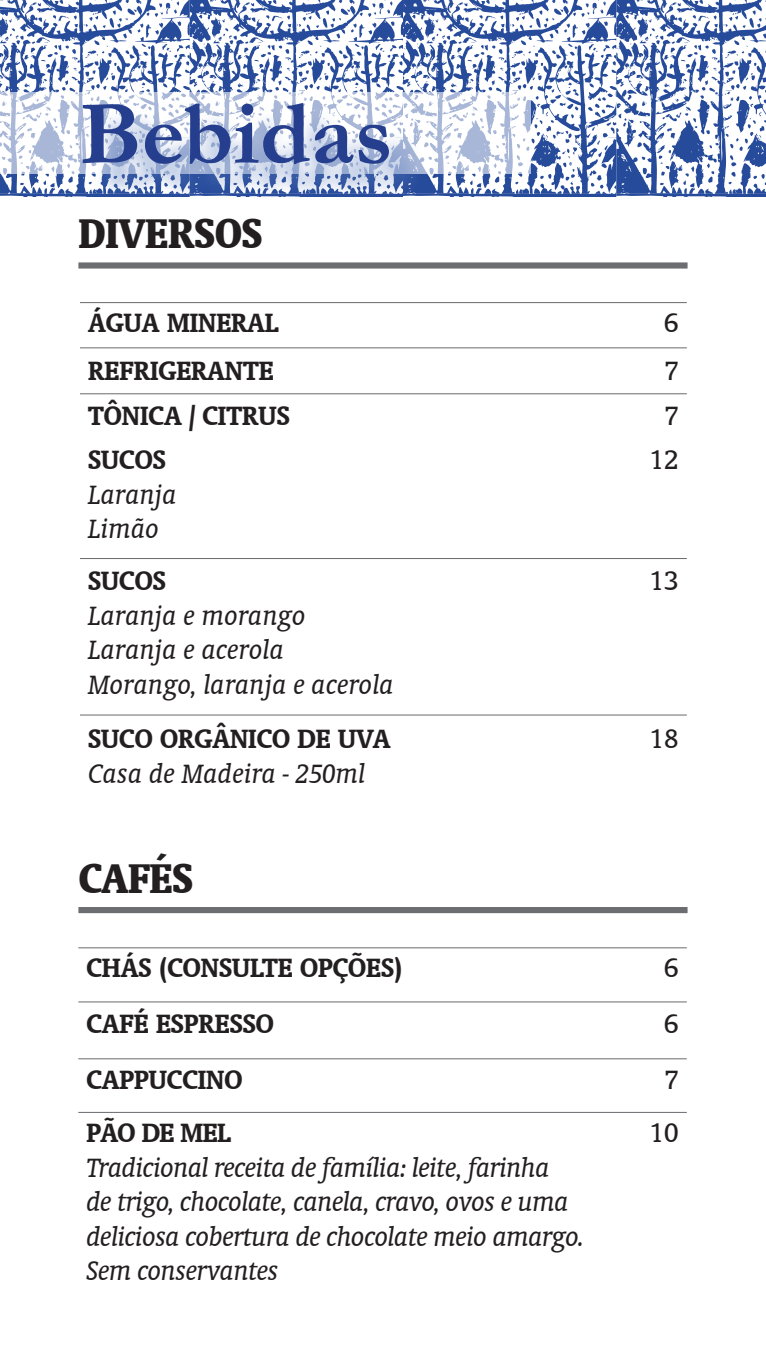
<style>
.page{position:relative;width:766px;height:1361px;background:#fff}
.page>*{position:absolute;margin:0;border:0;box-sizing:border-box;transform-origin:0 0}
.t1{font:700 91.8px "Garamond";color:#253f8e}
.t2{font:700 condensed 47.1px "Oranda BT";color:#231f20}
.t3{font:italic 30px/34.5px "Oranda BT";letter-spacing:-.02em;color:#231f20}
.t4{font:700 30px "Oranda BT";color:#231f20}
.t5{font:italic 30px "Oranda BT";color:#231f20}
.t6{font:30px "Oranda BT";color:#231f20}
</style>
<div class="page">
<svg style="left:0;top:0;width:765px;height:196px"></svg>
<svg style="left:0;top:92px;width:531px;height:81px"></svg>
<div style="left:89px;top:110px;width:336px;height:91px;background:#6081bf;opacity:.6"></div>
<div style="left:78px;top:262px;width:609px;height:6px;background:#6c6d70"></div>
<div style="left:78px;top:907px;width:609px;height:6px;background:#6c6d70"></div>
<hr style="left:78px;top:947px;width:608px;height:1px;background:#6c6d70">
<hr style="left:78px;top:1001px;width:608px;height:1px;background:#6c6d70">
<hr style="left:78px;top:1058px;width:608px;height:1px;background:#6c6d70">
<hr style="left:78px;top:1112px;width:608px;height:1px;background:#6c6d70">
<hr style="left:80px;top:302px;width:606px;height:1px;background:#6c6d70">
<hr style="left:80px;top:347px;width:606px;height:1px;background:#6c6d70">
<hr style="left:80px;top:393px;width:606px;height:1px;background:#6c6d70">
<hr style="left:80px;top:558px;width:606px;height:1px;background:#6c6d70">
<hr style="left:80px;top:714px;width:606px;height:1px;background:#6c6d70">
<h1 class="t1" style="left:79px;top:79px;width:315px">Bebidas</h1>
<p class="t2" style="left:78px;top:206px;width:185px">DIVERSOS</p>
<p class="t4" style="left:88px;top:305px;width:192px">ÁGUA MINERAL</p>
<p class="t6" style="left:664px;top:305px;width:16px">6</p>
<p class="t4" style="left:88px;top:352px;width:187px">REFRIGERANTE</p>
<p class="t6" style="left:664px;top:353px;width:16px">7</p>
<p class="t4" style="left:88px;top:397px;width:203px">TÔNICA / CITRUS</p>
<p class="t6" style="left:664px;top:398px;width:16px">7</p>
<p class="t4" style="left:88px;top:442px;width:79px">SUCOS</p>
<p class="t5" style="left:88px;top:477px;width:90px">Laranja</p>
<p class="t3" style="left:88px;top:511px;width:72px">Limão</p>
<p class="t6" style="left:649px;top:443px;width:31px">12</p>
<p class="t4" style="left:88px;top:563px;width:79px">SUCOS</p>
<p class="t5" style="left:88px;top:598px;width:219px">Laranja e morango</p>
<p class="t5" style="left:88px;top:633px;width:197px">Laranja e acerola</p>
<p class="t5" style="left:88px;top:667px;width:307px">Morango, laranja e acerola</p>
<p class="t4" style="left:88px;top:721px;width:304px">SUCO ORGÂNICO DE UVA</p>
<p class="t5" style="left:88px;top:756px;width:278px">Casa de Madeira - 250ml</p>
<p class="t2" style="left:78px;top:850px;width:116px">CAFÉS</p>
<p class="t6" style="left:649px;top:564px;width:31px">13</p>
<p class="t6" style="left:649px;top:722px;width:31px">18</p>
<p class="t4" style="left:86px;top:950px;width:317px">CHÁS (CONSULTE OPÇÕES)</p>
<p class="t6" style="left:664px;top:951px;width:16px">6</p>
<p class="t4" style="left:86px;top:1005px;width:189px">CAFÉ ESPRESSO</p>
<p class="t6" style="left:664px;top:1006px;width:16px">6</p>
<p class="t4" style="left:86px;top:1062px;width:157px">CAPPUCCINO</p>
<p class="t6" style="left:664px;top:1062px;width:16px">7</p>
<p class="t4" style="left:86px;top:1115px;width:146px">PÃO DE MEL</p>
<p class="t3" style="left:86px;top:1150px;width:499px">Tradicional receita de família: leite, farinha<br>de trigo, chocolate, canela, cravo, ovos e uma deliciosa cobertura de chocolate meio amargo.<br>Sem conservantes</p>
<p class="t6" style="left:649px;top:1116px;width:31px">10</p>
</div>
